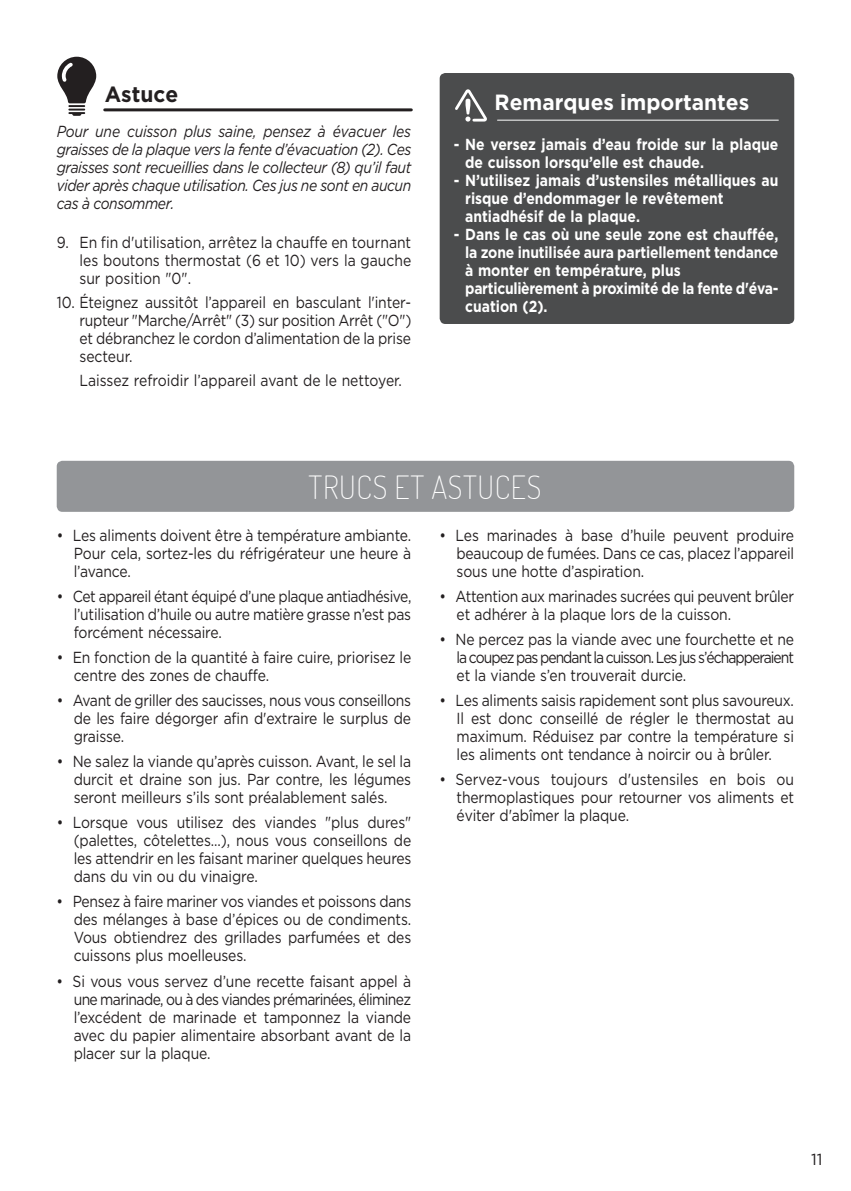
<style>
.page{position:relative;width:851px;height:1191px;background:#fff}
.page>*{position:absolute;margin:0;border:0;box-sizing:border-box;transform-origin:0 0}
.t1{font:200 32px "Dosis";letter-spacing:.02em;color:#fff;scale:.95 1}
.t2{font:700 22px "Gotham HTF";color:#fff;scale:.95 1}
.t3{font:700 22px "Gotham HTF";color:#231f20;scale:.95 1}
.t4{font:16px/18px "Gotham HTF";letter-spacing:-.01em;color:#231f20;text-align:justify;scale:.87 1}
.t5{font:700 16px/18px "Gotham HTF";color:#fff;scale:.87 1}
.t6{font:italic 16px/18px "Gotham HTF";letter-spacing:-.03em;color:#231f20;text-align:justify;scale:.87 1}
.t7{font:16px "Gotham HTF";letter-spacing:-.01em;color:#231f20}
</style>
<div class="page">
<svg style="left:57px;top:57px;width:39px;height:59px"></svg>
<hr style="left:105px;top:108px;width:306px;height:3px;background:#231f20">
<div style="left:439px;top:73px;width:355px;height:251px;background:#4b4c4d;border-radius:6px"></div>
<svg style="left:455px;top:89px;width:32px;height:33px"></svg>
<hr style="left:497px;top:120px;width:281px;height:1px;background:#fff">
<div style="left:57px;top:461px;width:737px;height:51px;background:#939598;border-radius:6px"></div>
<h2 class="t3" style="left:105px;top:81px;width:79px">Astuce</h2>
<p class="t6" style="left:57px;top:122px;width:409px">Pour une cuisson plus saine, pensez à évacuer les graisses de la plaque vers la fente d’évacuation (2). Ces graisses sont recueillies dans le collecteur (8) qu’il faut vider après chaque utilisation. Ces jus ne sont en aucun cas à consommer.</p>
<p class="t4" style="left:79px;top:233px;width:383px;text-indent:-23px">9. En fin d'utilisation, arrêtez la chauffe en tournant les boutons thermostat (6 et 10) vers la gauche sur position "0".</p>
<p class="t4" style="left:79px;top:293px;width:383px;text-indent:-23px">10. Éteignez aussitôt l’appareil en basculant l'inter&shy;rupteur "Marche/Arrêt" (3) sur position Arrêt ("O") et débranchez le cordon d’alimentation de la prise secteur.</p>
<p class="t4" style="left:79px;top:371px;width:372px">Laissez refroidir l’appareil avant de le nettoyer.</p>
<h2 class="t2" style="left:494px;top:89px;width:269px">Remarques importantes</h2>
<p class="t5" style="left:465px;top:135px;width:361px;text-indent:-11px">- Ne versez jamais d’eau froide sur la plaque de cuisson lorsqu’elle est chaude.</p>
<p class="t5" style="left:465px;top:171px;width:361px;text-indent:-11px">- N’utilisez jamais d’ustensiles métalliques au risque d’endommager le revêtement antiadhésif de la plaque.</p>
<p class="t5" style="left:465px;top:225px;width:361px;text-indent:-11px">- Dans le cas où une seule zone est chauffée, la zone inutilisée aura partiellement tendance à monter en température, plus particulièrement à proximité de la fente d'éva&shy;cuation (2).</p>
<h1 class="t1" style="left:308px;top:466px;width:246px">TRUCS ET ASTUCES</h1>
<p class="t4" style="left:74px;top:526px;width:389px;text-indent:-17px">• Les aliments doivent être à température ambiante.<br>Pour cela, sortez-les du réfrigérateur une heure à l’avance.</p>
<p class="t4" style="left:74px;top:587px;width:389px;text-indent:-17px">• Cet appareil étant équipé d’une plaque antiadhésive, l’utilisation d’huile ou autre matière grasse n’est pas forcément nécessaire.</p>
<p class="t4" style="left:74px;top:648px;width:389px;text-indent:-17px">• En fonction de la quantité à faire cuire, priorisez le centre des zones de chauffe.</p>
<p class="t4" style="left:74px;top:691px;width:389px;text-indent:-17px">• Avant de griller des saucisses, nous vous conseillons de les faire dégorger afin d'extraire le surplus de graisse.</p>
<p class="t4" style="left:74px;top:752px;width:389px;text-indent:-17px">• Ne salez la viande qu’après cuisson. Avant, le sel la durcit et draine son jus. Par contre, les légumes seront meilleurs s’ils sont préalablement salés.</p>
<p class="t4" style="left:74px;top:813px;width:390px;text-indent:-17px">• Lorsque vous utilisez des viandes "plus dures" (palettes, côtelettes…), nous vous conseillons de les attendrir en les faisant mariner quelques heures dans du vin ou du vinaigre.</p>
<p class="t4" style="left:74px;top:892px;width:389px;text-indent:-17px">• Pensez à faire mariner vos viandes et poissons dans des mélanges à base d’épices ou de condiments.<br>Vous obtiendrez des grillades parfumées et des cuissons plus moelleuses.</p>
<p class="t4" style="left:74px;top:971px;width:389px;text-indent:-17px">• Si vous vous servez d’une recette faisant appel à une marinade, ou à des viandes prémarinées, éliminez l’excédent de marinade et tamponnez la viande avec du papier alimentaire absorbant avant de la placer sur la plaque.</p>
<p class="t4" style="left:456px;top:526px;width:389px;text-indent:-17px">• Les marinades à base d’huile peuvent produire beaucoup de fumées. Dans ce cas, placez l’appareil sous une hotte d’aspiration.</p>
<p class="t4" style="left:456px;top:587px;width:389px;text-indent:-17px">• Attention aux marinades sucrées qui peuvent brûler et adhérer à la plaque lors de la cuisson.</p>
<p class="t4" style="left:456px;top:630px;width:389px;text-indent:-17px">• N e percez pas la viande avec une fourchette et ne la coupez pas pendant la cuisson. Les jus s’échapperaient et la viande s’en trouverait durcie.</p>
<p class="t4" style="left:456px;top:691px;width:389px;text-indent:-17px">• Les aliments saisis rapidement sont plus savoureux.<br>I l est donc conseillé de régler le thermostat au maximum. Réduisez par contre la température si les aliments ont tendance à noircir ou à brûler.</p>
<p class="t4" style="left:456px;top:770px;width:389px;text-indent:-17px">• Servez-vous toujours d'ustensiles en bois ou thermoplastiques pour retourner vos aliments et éviter d'abîmer la plaque.</p>
<p class="t7" style="left:811px;top:1150px;width:13px">11</p>
</div>
